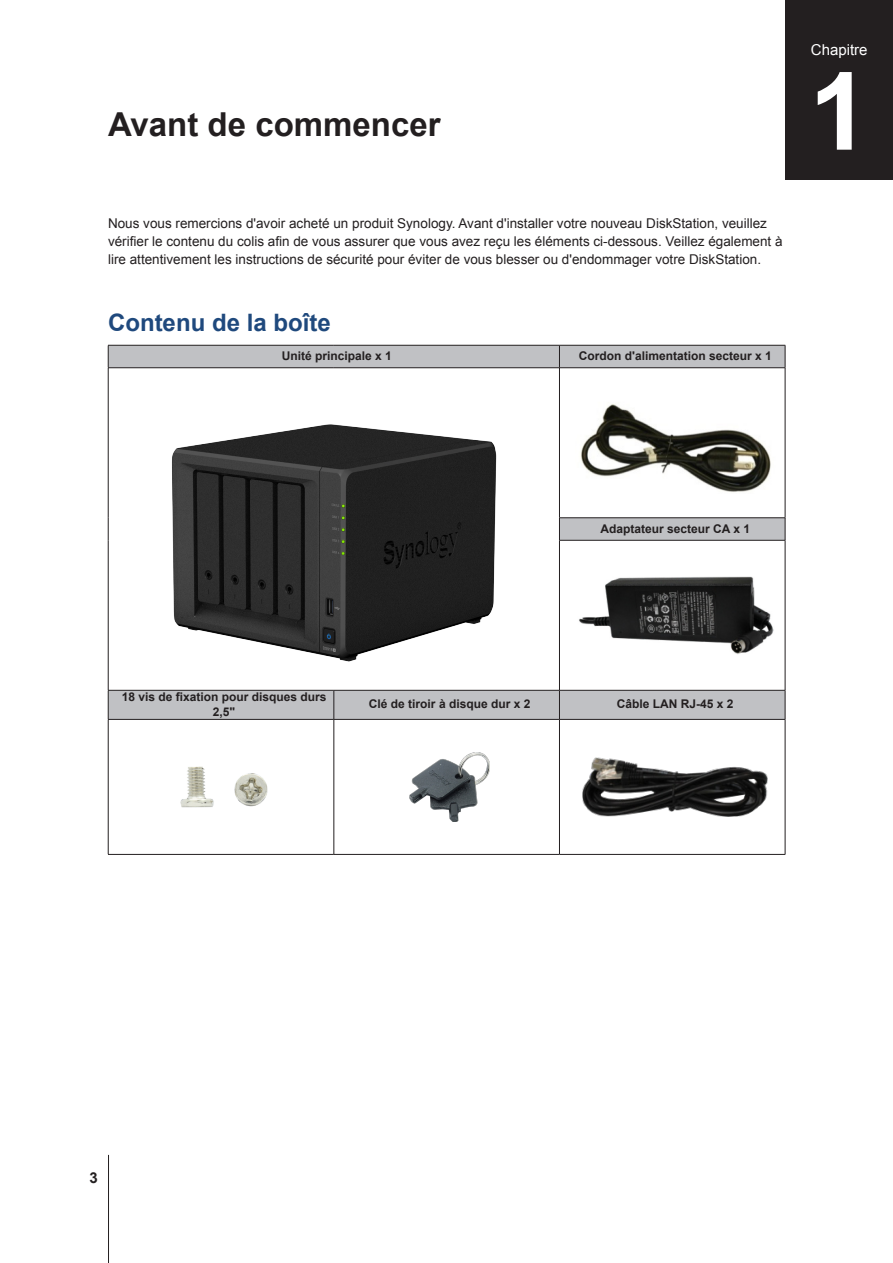
<style>
.page{position:relative;width:893px;height:1263px;background:#fff}
.page>*{position:absolute;margin:0;border:0;box-sizing:border-box;transform-origin:0 0}
.t1{font:700 108px "Arial";color:#fff}
.H1-ChapterTitle{font:700 33px "Arial";color:#231f20}
.H3-sidebar{font:700 24px "Arial";color:#1f497d}
.t2{font:15px "Arial";color:#fff}
.PageNumber-sidebar{font:700 15px "Arial";color:#231f20}
.Body-sidebar{font:13.5px/18px "Arial";color:#231f20}
.XHeadCenter{font:700 12px/14.4px "Arial";color:#231f20;text-align:center}
</style>
<div class="page">
<div style="left:785px;top:0;width:108px;height:180px;background:#231f20"></div>
<hr style="left:108px;top:1155px;width:1px;height:108px;background:#231f20">
<svg style="left:109px;top:346px;width:676px;height:373px"></svg>
<hr style="left:108px;top:345px;width:226px;height:1px;background:#231f20">
<svg style="left:108px;top:345px;width:1px;height:22px"></svg>
<hr style="left:334px;top:345px;width:225px;height:1px;background:#231f20">
<hr style="left:559px;top:345px;width:226px;height:1px;background:#231f20">
<svg style="left:559px;top:345px;width:1px;height:22px"></svg>
<svg style="left:785px;top:345px;width:1px;height:23px"></svg>
<hr style="left:108px;top:367px;width:226px;height:1px;background:#231f20">
<hr style="left:108px;top:368px;width:1px;height:150px;background:#231f20">
<hr style="left:334px;top:367px;width:225px;height:1px;background:#231f20">
<hr style="left:559px;top:367px;width:226px;height:1px;background:#231f20">
<hr style="left:559px;top:368px;width:1px;height:150px;background:#231f20">
<hr style="left:785px;top:368px;width:1px;height:150px;background:#231f20">
<svg style="left:108px;top:518px;width:1px;height:22px"></svg>
<hr style="left:559px;top:517px;width:226px;height:1px;background:#231f20">
<svg style="left:559px;top:518px;width:1px;height:22px"></svg>
<svg style="left:785px;top:518px;width:1px;height:22px"></svg>
<hr style="left:108px;top:540px;width:1px;height:150px;background:#231f20">
<hr style="left:559px;top:540px;width:226px;height:1px;background:#231f20">
<hr style="left:559px;top:540px;width:1px;height:150px;background:#231f20">
<hr style="left:785px;top:540px;width:1px;height:150px;background:#231f20">
<hr style="left:108px;top:690px;width:226px;height:1px;background:#231f20">
<svg style="left:108px;top:690px;width:1px;height:29px"></svg>
<hr style="left:334px;top:690px;width:225px;height:1px;background:#231f20">
<svg style="left:334px;top:690px;width:1px;height:29px"></svg>
<hr style="left:559px;top:690px;width:226px;height:1px;background:#231f20">
<svg style="left:559px;top:690px;width:1px;height:29px"></svg>
<svg style="left:785px;top:690px;width:1px;height:29px"></svg>
<hr style="left:108px;top:720px;width:1px;height:134px;background:#231f20">
<hr style="left:334px;top:719px;width:225px;height:1px;background:#231f20">
<hr style="left:334px;top:720px;width:1px;height:134px;background:#231f20">
<hr style="left:559px;top:719px;width:226px;height:1px;background:#231f20">
<hr style="left:559px;top:720px;width:1px;height:134px;background:#231f20">
<hr style="left:785px;top:720px;width:1px;height:134px;background:#231f20">
<hr style="left:108px;top:854px;width:226px;height:1px;background:#231f20">
<hr style="left:108px;top:719px;width:226px;height:1px;background:#231f20">
<hr style="left:334px;top:854px;width:225px;height:1px;background:#231f20">
<hr style="left:559px;top:854px;width:226px;height:1px;background:#231f20">
<img style="left:161px;top:397px;width:348px;height:283px">
<img style="left:576px;top:392px;width:199px;height:101px">
<img style="left:576px;top:575px;width:199px;height:81px">
<img style="left:181px;top:766px;width:86px;height:42px">
<img style="left:410px;top:753px;width:80px;height:68px">
<img style="left:583px;top:758px;width:185px;height:58px">
<p class="H1-ChapterTitle" style="left:108px;top:103px;width:334px">Avant de commencer</p>
<p class="Body-sidebar" style="left:108px;top:214px;width:676px">Nous vous remercions d'avoir acheté un produit Synology. Avant d'installer votre nouveau DiskStation, veuillez vérifier le contenu du colis afin de vous assurer que vous avez reçu les éléments ci-dessous. Veillez également à lire attentivement les instructions de sécurité pour éviter de vous blesser ou d'endommager votre DiskStation.</p>
<p class="H3-sidebar" style="left:108px;top:307px;width:224px">Contenu de la boîte</p>
<p class="XHeadCenter" style="left:282px;top:349px;width:112px">Unité principale x 1</p>
<p class="XHeadCenter" style="left:579px;top:349px;width:194px">Cordon d'alimentation secteur x 1</p>
<p class="t2" style="left:811px;top:40px;width:58px">Chapitre</p>
<h1 class="t1" style="left:809px;top:40px;width:62px">1</h1>
<p class="XHeadCenter" style="left:600px;top:521px;width:151px">Adaptateur secteur CA x 1</p>
<p class="XHeadCenter" style="left:122px;top:690px;width:206px">18 vis de fixation pour disques durs<br>2,5"</p>
<p class="XHeadCenter" style="left:369px;top:697px;width:163px">Clé de tiroir à disque dur x 2</p>
<p class="XHeadCenter" style="left:617px;top:697px;width:118px">Câble LAN RJ-45 x 2</p>
<p class="PageNumber-sidebar" style="left:90px;top:1168px;width:10px">3</p>
</div>
